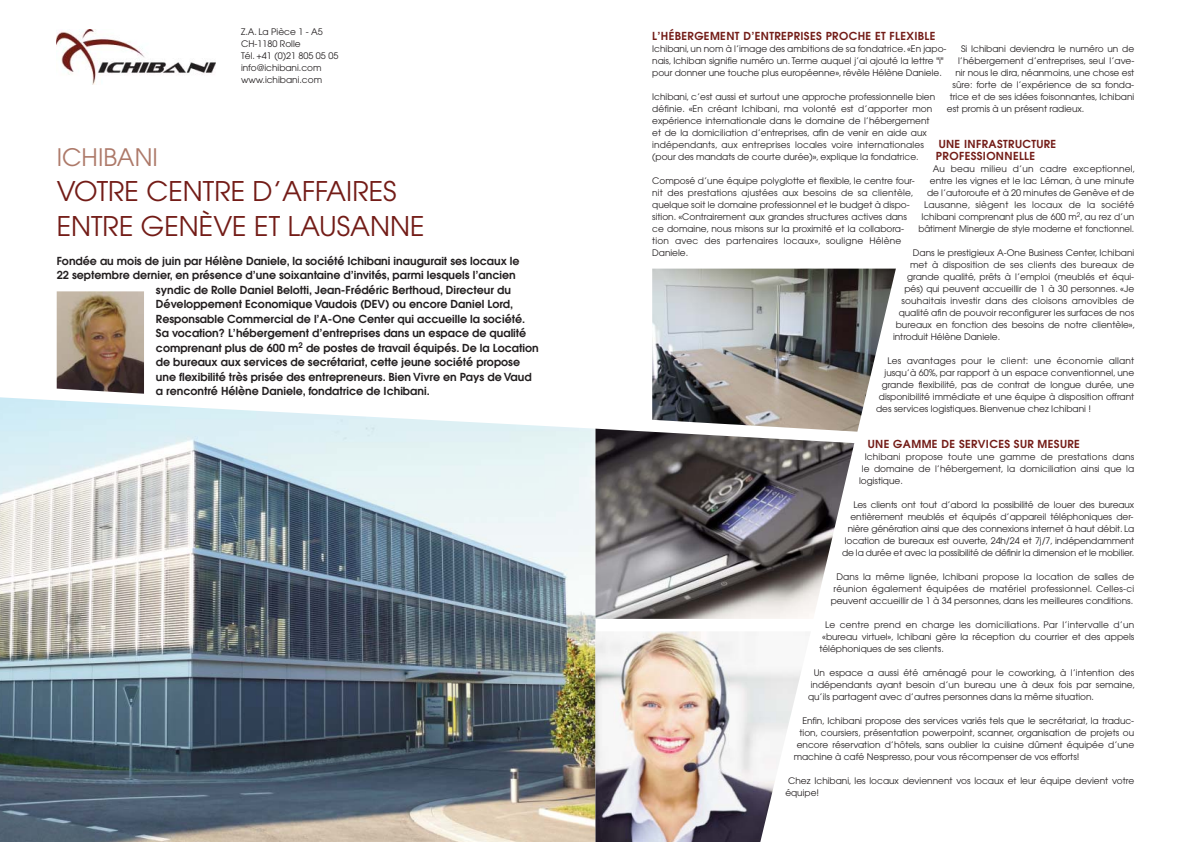
<style>
.page{position:relative;width:1191px;height:842px;background:#fff}
.page>*{position:absolute;margin:0;border:0;box-sizing:border-box;transform-origin:0 0}
.t1{font:27px/35px "Avant Garde";color:#731c17}
.t2{font:24px "Avant Garde";color:#ad7969}
.t3{font:600 11px "Avant Garde";color:#231f20}
.t4{font:600 11px/12px "Avant Garde";letter-spacing:.035em;color:#731c17}
.t5{font:9px/12px "Avant Garde";color:#231f20}
.t6{font:9px "Avant Garde";letter-spacing:.02em;color:#231f20}
</style>
<div class="page">
<img style="left:0;top:397px;width:595px;height:445px">
<img style="left:595px;top:429px;width:259px;height:190px">
<img style="left:595px;top:631px;width:206px;height:211px">
<img style="left:652px;top:269px;width:244px;height:163px">
<img style="left:57px;top:29px;width:159px;height:55px">
<img style="left:57px;top:291px;width:87px;height:103px">
<p class="t5" style="left:241px;top:27px;width:99px">Z.A. La Pièce 1 - A5<br>CH-1180 Rolle<br>Tél. +41 (0)21 805 05 05 info@ichibani.com www.ichibani.com</p>
<h2 class="t2" style="left:57px;top:148px;width:103px">ICHIBANI</h2>
<h1 class="t1" style="left:57px;top:176px;width:369px">VOTRE CENTRE D’AFFAIRES<br>ENTRE GENÈVE ET LAUSANNE</h1>
<p class="t3" style="left:57px;top:257px;width:464px">Fondée au mois de juin par Hélène Daniele, la société Ichibani inaugurait ses locaux le</p>
<p class="t3" style="left:57px;top:271px;width:460px">22 septembre dernier, en présence d’une soixantaine d’invités, parmi lesquels l’ancien</p>
<p class="t3" style="left:156px;top:286px;width:356px">syndic de Rolle Daniel Belotti, Jean-Frédéric Berthoud, Directeur du</p>
<p class="t3" style="left:156px;top:300px;width:359px">Développement Economique Vaudois (DEV) ou encore Daniel Lord,</p>
<p class="t3" style="left:156px;top:315px;width:371px">Responsable Commercial de l’A-One Center qui accueille la société.</p>
<p class="t3" style="left:156px;top:329px;width:372px">Sa vocation? L’hébergement d’entreprises dans un espace de qualité</p>
<p class="t3" style="left:156px;top:344px;width:384px">comprenant plus de 600 m<sup>2</sup> de postes de travail équipés. De la Location</p>
<p class="t3" style="left:156px;top:358px;width:366px">de bureaux aux services de secrétariat, cette jeune société propose</p>
<p class="t3" style="left:156px;top:373px;width:377px">une flexibilité très prisée des entrepreneurs. Bien Vivre en Pays de Vaud</p>
<p class="t3" style="left:156px;top:387px;width:275px">a rencontré Hélène Daniele, fondatrice de Ichibani.</p>
<p class="t4" style="left:652px;top:31px;width:285px">L’HÉBERGEMENT D’ENTREPRISES PROCHE ET FLEXIBLE</p>
<p class="t5" style="left:652px;top:44px;width:296px">Ichibani, un nom à l’image des ambitions de sa fondatrice. «En japo&shy;nais, Ichiban signifie numéro un. Terme auquel j’ai ajouté la lettre "i" pour donner une touche plus européenne», révèle Hélène Daniele.</p>
<p class="t5" style="left:652px;top:92px;width:284px">Ichibani, c’est aussi et surtout une approche professionnelle bien définie. «En créant Ichibani, ma volonté est d’apporter mon expérience internationale dans le domaine de l’hébergement et de la domiciliation d’entreprises, afin de venir en aide aux indépendants, aux entreprises locales voire internationales (pour des mandats de courte durée)», explique la fondatrice.</p>
<p class="t5" style="left:652px;top:176px;width:264px">Composé d’une équipe polyglotte et flexible, le centre four&shy;nit des prestations ajustées aux besoins de sa clientèle, quelque soit le domaine professionnel et le budget à dispo&shy;sition. «Contrairement aux grandes structures actives dans ce domaine, nous misons sur la proximité et la collabora&shy;tion avec des partenaires locaux», souligne Hélène Daniele.</p>
<p class="t5" style="left:961px;top:44px;width:175px">Si Ichibani deviendra le numéro un de</p>
<p class="t5" style="left:958px;top:56px;width:178px">l’hébergement d’entreprises, seul l’ave-</p>
<p class="t5" style="left:955px;top:68px;width:180px">nir nous le dira, néanmoins, une chose est</p>
<p class="t5" style="left:952px;top:80px;width:183px">sûre: forte de l’expérience de sa fonda-</p>
<p class="t5" style="left:949px;top:92px;width:186px">trice et de ses idées foisonnantes, Ichibani</p>
<p class="t5" style="left:947px;top:104px;width:139px">est promis à un présent radieux.</p>
<p class="t4" style="left:936px;top:139px;width:122px">UNE INFRASTRUCTURE<br>PROFESSIONNELLE</p>
<p class="t5" style="left:918px;top:164px;width:218px;text-align:right">Au beau milieu d’un cadre exceptionnel, entre les vignes et le lac Léman, à une minute de l’autoroute et à 20 minutes de Genève et de Lausanne, siègent les locaux de la société Ichibani comprenant plus de 600 m<sup>2</sup>, au rez d’un bâtiment Minergie de style moderne et fonctionnel.</p>
<p class="t5" style="left:913px;top:248px;width:223px">Dans le prestigieux A-One Business Center, Ichibani</p>
<p class="t5" style="left:910px;top:260px;width:226px">met à disposition de ses clients des bureaux de</p>
<p class="t5" style="left:907px;top:272px;width:228px">grande qualité, prêts à l’emploi (meublés et équi-</p>
<p class="t5" style="left:904px;top:284px;width:231px">pés) qui peuvent accueillir de 1 à 30 personnes. «Je</p>
<p class="t6" style="left:901px;top:298px;width:234px">souhaitais investir dans des cloisons amovibles de</p>
<p class="t5" style="left:898px;top:308px;width:237px">qualité afin de pouvoir reconfigurer les surfaces de nos</p>
<p class="t5" style="left:896px;top:320px;width:241px">bureaux en fonction des besoins de notre clientèle»,</p>
<p class="t5" style="left:893px;top:332px;width:109px">introduit Hélène Daniele.</p>
<p class="t6" style="left:887px;top:358px;width:248px">Les avantages pour le client: une économie allant</p>
<p class="t5" style="left:884px;top:368px;width:251px">jusqu’à 60%, par rapport à un espace conventionnel, une</p>
<p class="t5" style="left:881px;top:380px;width:254px">grande flexibilité, pas de contrat de longue durée, une</p>
<p class="t5" style="left:879px;top:392px;width:257px">disponibilité immédiate et une équipe à disposition offrant</p>
<p class="t5" style="left:876px;top:404px;width:217px">des services logistiques. Bienvenue chez Ichibani !</p>
<p class="t4" style="left:868px;top:439px;width:214px">UNE GAMME DE SERVICES SUR MESURE</p>
<p class="t6" style="left:864px;top:454px;width:271px">Ichibani propose toute une gamme de prestations dans</p>
<p class="t5" style="left:862px;top:464px;width:274px">le domaine de l’hébergement, la domiciliation ainsi que la</p>
<p class="t5" style="left:859px;top:476px;width:45px">logistique.</p>
<p class="t5" style="left:842px;top:500px;width:294px;text-align:right">Les clients ont tout d’abord la possibilité de louer des bureaux entièrement meublés et équipés d’appareil téléphoniques der&shy;nière génération ainsi que des connexions internet à haut débit. La location de bureaux est ouverte, 24h/24 et 7j/7, indépendamment de la durée et avec la possibilité de définir la dimension et le mobilier.</p>
<p class="t5" style="left:830px;top:572px;width:305px;text-align:right">Dans la même lignée, Ichibani propose la location de salles de réunion également équipées de matériel professionnel. Celles-ci peuvent accueillir de 1 à 34 personnes, dans les meilleures conditions.</p>
<p class="t6" style="left:825px;top:622px;width:311px">Le centre prend en charge les domiciliations. Par l’intervalle d’un</p>
<p class="t5" style="left:822px;top:632px;width:313px">«bureau virtuel», Ichibani gère la réception du courrier et des appels</p>
<p class="t5" style="left:819px;top:644px;width:126px">téléphoniques de ses clients.</p>
<p class="t5" style="left:813px;top:668px;width:322px">Un espace a aussi été aménagé pour le coworking, à l’intention des</p>
<p class="t5" style="left:811px;top:680px;width:326px">indépendants ayant besoin d’un bureau une à deux fois par semaine,</p>
<p class="t5" style="left:808px;top:692px;width:288px">qu’ils partagent avec d’autres personnes dans la même situation.</p>
<p class="t5" style="left:802px;top:716px;width:333px">Enfin, Ichibani propose des services variés tels que le secrétariat, la traduc-</p>
<p class="t5" style="left:799px;top:728px;width:336px">tion, coursiers, présentation powerpoint, scanner, organisation de projets ou</p>
<p class="t5" style="left:796px;top:740px;width:339px">encore réservation d’hôtels, sans oublier la cuisine dûment équipée d’une</p>
<p class="t5" style="left:794px;top:752px;width:287px">machine à café Nespresso, pour vous récompenser de vos efforts!</p>
<p class="t5" style="left:785px;top:776px;width:350px;text-indent:3px">Chez Ichibani, les locaux deviennent vos locaux et leur équipe devient votre équipe!</p>
</div>
